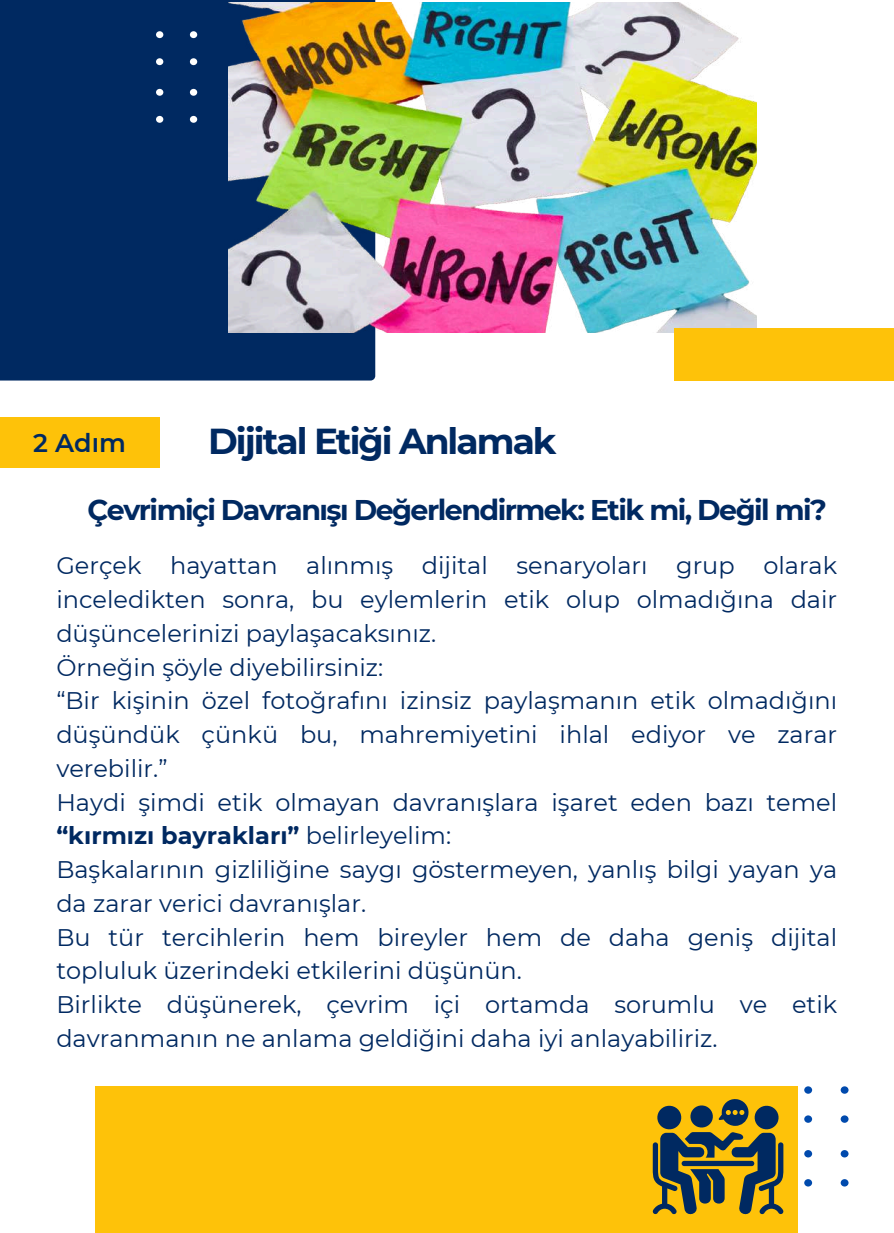
<style>
.page{position:relative;width:894px;height:1233px;background:#fff}
.page>*{position:absolute;margin:0;border:0;box-sizing:border-box;transform-origin:0 0}
.t1{font:700 36px "Montserrat";letter-spacing:-.055em;color:#002961}
.t2{font:700 28.5px "Montserrat";letter-spacing:-.055em;color:#002961}
.t3{font:600 25.5px "Montserrat";color:#002961}
.t4{font:24px/33.8px "Montserrat";color:#002961}
.s1{font-weight:700}
</style>
<div class="page">
<div style="left:0;top:0;width:375px;height:381px;background:#002961"></div>
<img style="left:228px;top:2px;width:528px;height:331px">
<svg style="left:156px;top:31px;width:41px;height:34px"></svg>
<svg style="left:156px;top:89px;width:41px;height:34px"></svg>
<svg style="left:804px;top:1086px;width:44px;height:37px"></svg>
<svg style="left:804px;top:1150px;width:44px;height:37px"></svg>
<div style="left:0;top:417px;width:159px;height:51px;background:#fec209"></div>
<div style="left:674px;top:328px;width:219px;height:53px;background:#fec209"></div>
<div style="left:95px;top:1086px;width:702px;height:147px;background:#fec209"></div>
<svg style="left:652px;top:1099px;width:131px;height:116px"></svg>
<p class="t3" style="left:33px;top:427px;width:94px">2 Adım</p>
<h1 class="t1" style="left:208px;top:419px;width:350px">Dijital Etiği Anlamak</h1>
<p class="t2" style="left:87px;top:492px;width:740px">Çevrimiçi Davranışı Değerlendirmek: Etik mi, Değil mi?</p>
<p class="t4" style="left:56px;top:549px;width:782px">Gerçek hayattan alınmış dijital senaryoları grup olarak inceledikten sonra, bu eylemlerin etik olup olmadığına dair düşüncelerinizi paylaşacaksınız.<br>Örneğin şöyle diyebilirsiniz:<br>“Bir kişinin özel fotoğrafını izinsiz paylaşmanın etik olmadığını düşündük çünkü bu, mahremiyetini ihlal ediyor ve zarar verebilir.”<br>Haydi şimdi etik olmayan davranışlara işaret eden bazı temel <span class="s1">“kırmızı bayrakları”</span> belirleyelim:<br>Başkalarının gizliliğine saygı göstermeyen, yanlış bilgi yayan ya da zarar verici davranışlar.<br>Bu tür tercihlerin hem bireyler hem de daha geniş dijital topluluk üzerindeki etkilerini düşünün.<br>Birlikte düşünerek, çevrim içi ortamda sorumlu ve etik davranmanın ne anlama geldiğini daha iyi anlayabiliriz.</p>
</div>
